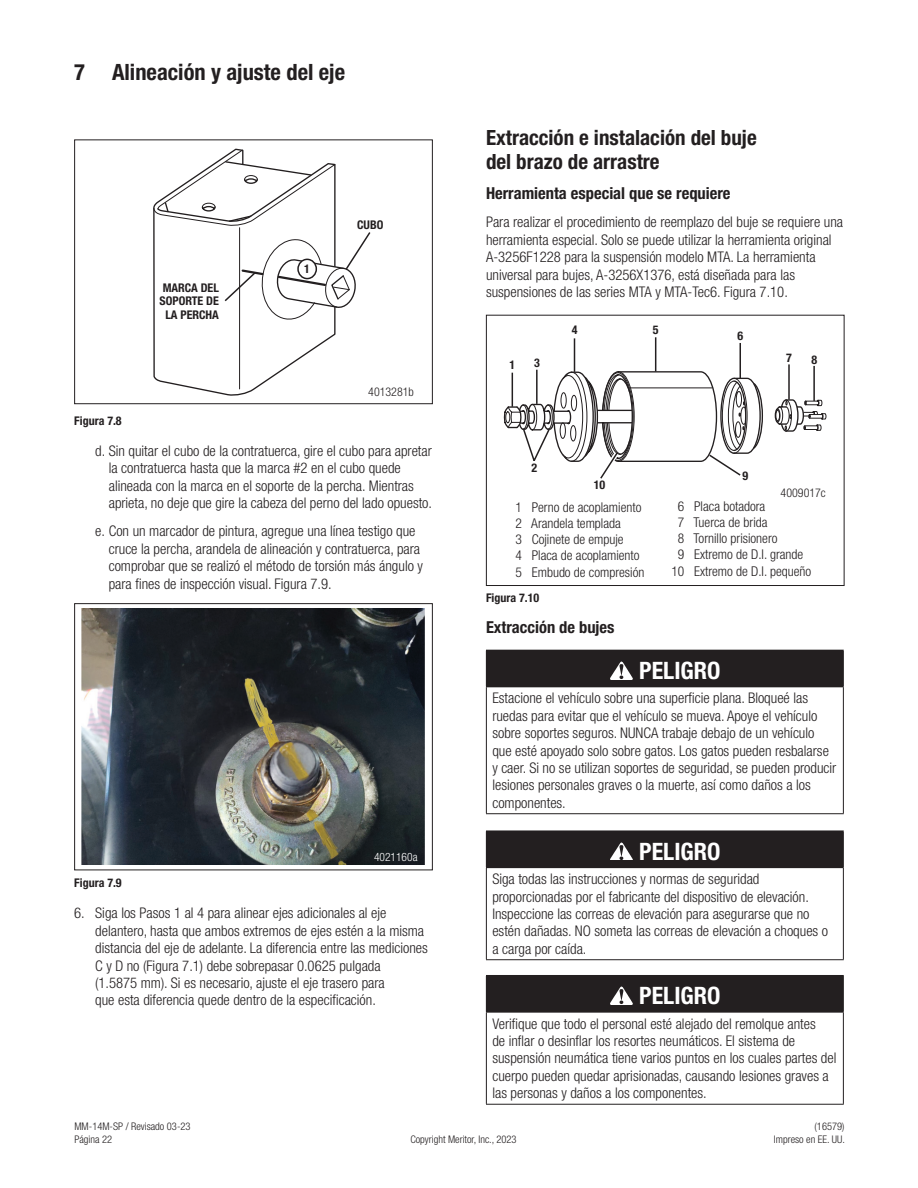
<style>
.page{position:relative;width:918px;height:1188px;background:#fff}
.page>*{position:absolute;margin:0;border:0;box-sizing:border-box;transform-origin:0 0}
.t1{font:700 condensed 24px "Helvetica Neue LT Std";color:#fff}
.t2{font:700 condensed 22.5px "Helvetica Neue LT Std";color:#231f20}
.t3{font:700 condensed 21px/24px "Helvetica Neue LT Std";color:#231f20}
.t4{font:700 condensed 16.5px "Helvetica Neue LT Std";color:#231f20}
.t5{font:300 condensed 14.7px/17.4px "Helvetica Neue LT Std";color:#231f20}
.t6{font:300 condensed 13.5px/16.2px "Helvetica Neue LT Std";color:#231f20}
.t7{font:700 condensed 12px/13.5px "Helvetica Neue LT Std";color:#231f20;text-align:center}
.t8{font:300 condensed 12px "Helvetica Neue LT Std";color:#231f20}
.t9{font:300 condensed 11.55px "Helvetica Neue LT Std";color:#fff}
.t10{font:300 condensed 10.5px/13.5px "Helvetica Neue LT Std";color:#231f20}
</style>
<div class="page">
<svg style="left:153px;top:149px;width:183px;height:241px"></svg>
<svg style="left:164px;top:160px;width:148px;height:63px"></svg>
<svg style="left:223px;top:230px;width:148px;height:91px"></svg>
<div style="left:74px;top:139px;width:359px;height:265px;border:1px solid #231f20"></div>
<img style="left:83px;top:609px;width:341px;height:255px">
<div style="left:81px;top:607px;width:345px;height:259px;border:1px solid #fff"></div>
<div style="left:74px;top:603px;width:359px;height:267px;border:1px solid #231f20"></div>
<hr style="left:574px;top:338px;width:1px;height:34px;background:#231f20">
<hr style="left:655px;top:337px;width:1px;height:35px;background:#231f20">
<hr style="left:740px;top:343px;width:1px;height:35px;background:#231f20">
<hr style="left:788px;top:364px;width:2px;height:36px;background:#231f20">
<hr style="left:813px;top:366px;width:2px;height:35px;background:#231f20">
<svg style="left:774px;top:399px;width:53px;height:33px"></svg>
<svg style="left:503px;top:370px;width:260px;height:109px"></svg>
<div style="left:486px;top:315px;width:358px;height:271px;border:1px solid #231f20"></div>
<div style="left:486px;top:650px;width:357px;height:37px;background:#231f20"></div>
<hr style="left:486px;top:687px;width:1px;height:126px;background:#231f20">
<hr style="left:843px;top:687px;width:1px;height:126px;background:#231f20">
<hr style="left:486px;top:813px;width:358px;height:1px;background:#231f20">
<hr style="left:486px;top:650px;width:358px;height:1px;background:#231f20">
<hr style="left:843px;top:651px;width:1px;height:35px;background:#231f20">
<hr style="left:486px;top:686px;width:358px;height:1px;background:#231f20">
<img style="left:610px;top:662px;width:23px;height:17px">
<div style="left:486px;top:831px;width:357px;height:37px;background:#231f20"></div>
<hr style="left:486px;top:868px;width:1px;height:91px;background:#231f20">
<hr style="left:843px;top:868px;width:1px;height:91px;background:#231f20">
<hr style="left:486px;top:959px;width:358px;height:1px;background:#231f20">
<hr style="left:843px;top:831px;width:1px;height:36px;background:#231f20">
<hr style="left:486px;top:867px;width:358px;height:1px;background:#231f20">
<img style="left:610px;top:842px;width:23px;height:18px">
<div style="left:486px;top:975px;width:357px;height:37px;background:#231f20"></div>
<hr style="left:486px;top:1013px;width:1px;height:91px;background:#231f20">
<hr style="left:843px;top:1013px;width:1px;height:91px;background:#231f20">
<hr style="left:486px;top:1104px;width:358px;height:1px;background:#231f20">
<hr style="left:486px;top:975px;width:358px;height:1px;background:#231f20">
<hr style="left:843px;top:976px;width:1px;height:36px;background:#231f20">
<hr style="left:486px;top:1012px;width:358px;height:1px;background:#231f20">
<img style="left:610px;top:987px;width:23px;height:17px">
<h2 class="t2" style="left:74px;top:59px;width:272px">7 Alineación y ajuste del eje</h2>
<p class="t7" style="left:160px;top:281px;width:61px">MARCA DEL<br>SOPORTE DE<br>LA PERCHA</p>
<p class="t7" style="left:304px;top:262px;width:7px">1</p>
<p class="t7" style="left:357px;top:218px;width:28px">CUBO</p>
<p class="t8" style="left:368px;top:385px;width:47px">4013281b</p>
<p class="t7" style="left:74px;top:414px;width:49px">Figura 7.8</p>
<p class="t5" style="left:109px;top:442px;width:325px;text-indent:-13px">d. Sin quitar el cubo de la contratuerca, gire el cubo para apretar la contratuerca hasta que la marca #2 en el cubo quede alineada con la marca en el soporte de la percha. Mientras aprieta, no deje que gire la cabeza del perno del lado opuesto.</p>
<p class="t5" style="left:109px;top:522px;width:316px;text-indent:-13px">e. Con un marcador de pintura, agregue una línea testigo que cruce la percha, arandela de alineación y contratuerca, para comprobar que se realizó el método de torsión más ángulo y para fines de inspección visual. Figura 7.9.</p>
<p class="t9" style="left:374px;top:850px;width:45px">4021160a</p>
<p class="t7" style="left:74px;top:876px;width:49px">Figura 7.9</p>
<p class="t5" style="left:95px;top:904px;width:334px;text-indent:-21px">6. Siga los Pasos 1 al 4 para alinear ejes adicionales al eje delantero, hasta que ambos extremos de ejes estén a la misma distancia del eje de adelante. La diferencia entre las mediciones C y D no (Figura 7.1) debe sobrepasar 0.0625 pulgada<br>(1.5875 mm). Si es necesario, ajuste el eje trasero para<br>que esta diferencia quede dentro de la especificación.</p>
<h3 class="t3" style="left:486px;top:125px;width:272px">Extracción e instalación del buje del brazo de arrastre</h3>
<p class="t4" style="left:486px;top:183px;width:246px">Herramienta especial que se requiere</p>
<p class="t5" style="left:486px;top:213px;width:359px">Para realizar el procedimiento de reemplazo del buje se requiere una herramienta especial. Solo se puede utilizar la herramienta original A-3256F1228 para la suspensión modelo MTA. La herramienta universal para bujes, A-3256X1376, está diseñada para las suspensiones de las series MTA y MTA-Tec6. Figura 7.10.</p>
<p class="t7" style="left:510px;top:358px;width:7px">1</p>
<p class="t7" style="left:534px;top:355px;width:7px">3</p>
<p class="t7" style="left:572px;top:323px;width:7px">4</p>
<p class="t7" style="left:653px;top:323px;width:7px">5</p>
<p class="t7" style="left:738px;top:329px;width:7px">6</p>
<p class="t7" style="left:786px;top:351px;width:7px">7</p>
<p class="t7" style="left:811px;top:352px;width:7px">8</p>
<p class="t7" style="left:532px;top:460px;width:7px">2</p>
<p class="t7" style="left:742px;top:469px;width:7px">9</p>
<p class="t7" style="left:594px;top:478px;width:13px">10</p>
<p class="t6" style="left:516px;top:499px;width:130px">1 Perno de acoplamiento<br>2 Arandela templada<br>3 Cojinete de empuje<br>4 Placa de acoplamiento<br>5 Embudo de compresión</p>
<p class="t6" style="left:678px;top:498px;width:89px">6 Placa botadora</p>
<p class="t8" style="left:781px;top:486px;width:47px">4009017c</p>
<p class="t6" style="left:678px;top:514px;width:91px">7 Tuerca de brida</p>
<p class="t6" style="left:678px;top:530px;width:101px">8 Tornillo prisionero</p>
<p class="t6" style="left:678px;top:546px;width:127px">9 Extremo de D.I. grande</p>
<p class="t6" style="left:671px;top:563px;width:141px">10 Extremo de D.I. pequeño</p>
<p class="t7" style="left:486px;top:591px;width:55px">Figura 7.10</p>
<p class="t4" style="left:486px;top:617px;width:130px">Extracción de bujes</p>
<h1 class="t1" style="left:639px;top:656px;width:83px">PELIGRO</h1>
<p class="t5" style="left:492px;top:689px;width:346px">Estacione el vehículo sobre una superficie plana. Bloqueé las ruedas para evitar que el vehículo se mueva. Apoye el vehículo sobre soportes seguros. NUNCA trabaje debajo de un vehículo que esté apoyado solo sobre gatos. Los gatos pueden resbalarse y caer. Si no se utilizan soportes de seguridad, se pueden producir lesiones personales graves o la muerte, así como daños a los componentes.</p>
<h1 class="t1" style="left:639px;top:837px;width:83px">PELIGRO</h1>
<p class="t5" style="left:492px;top:870px;width:337px">Siga todas las instrucciones y normas de seguridad proporcionadas por el fabricante del dispositivo de elevación.<br>Inspeccione las correas de elevación para asegurarse que no estén dañadas. NO someta las correas de elevación a choques o a carga por caída.</p>
<h1 class="t1" style="left:639px;top:981px;width:83px">PELIGRO</h1>
<p class="t5" style="left:492px;top:1015px;width:346px">Verifique que todo el personal esté alejado del remolque antes<br>de inflar o desinflar los resortes neumáticos. El sistema de suspensión neumática tiene varios puntos en los cuales partes del cuerpo pueden quedar aprisionadas, causando lesiones graves a las personas y daños a los componentes.</p>
<p class="t10" style="left:74px;top:1119px;width:118px">MM-14M-SP / Revisado 03-23<br>Página 22</p>
<p class="t10" style="left:774px;top:1119px;width:72px;text-align:right">(16579)<br>Impreso en EE. UU.</p>
<p class="t10" style="left:410px;top:1133px;width:108px">Copyright Meritor, Inc., 2023</p>
</div>
